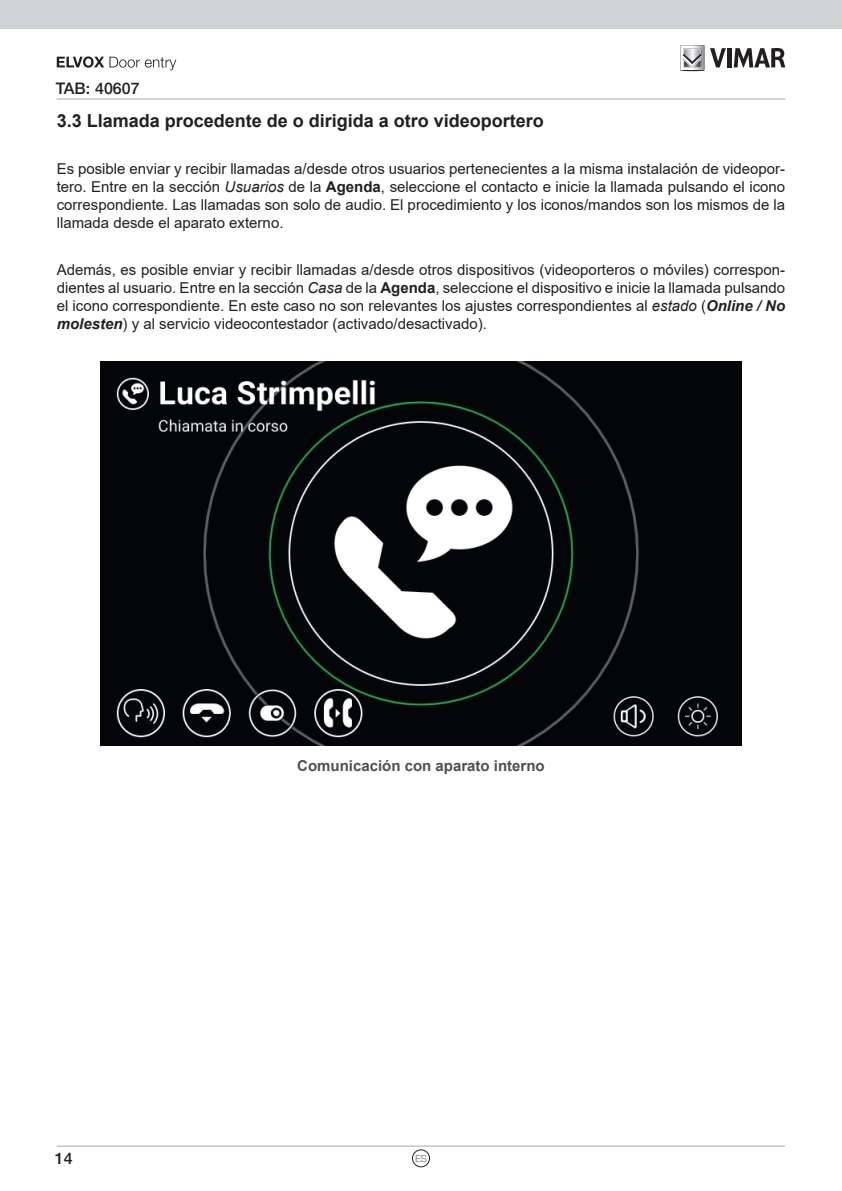
<style>
.page{position:relative;width:842px;height:1191px;background:#fff}
.page>*{position:absolute;margin:0;border:0;box-sizing:border-box;transform-origin:0 0}
.t1{font:700 18px "Arial";color:#231f20}
.t2{font:500 16px "Helvetica Neue LT Std";color:#231f20}
.t3{font:15px/18px "Arial";color:#231f20;text-align:justify}
.t4{font:700 15px "Arial";color:#4d5153}
.t5{font:100 9.6px "Helvetica Neue LT Std";color:#231f20}
.s1{font-style:italic}
.s2{font-weight:700}
.s3{font-weight:700;font-style:italic}
</style>
<div class="page">
<hr style="left:57px;top:1145px;width:728px;height:1px;background:#a8a9ad">
<div style="left:0;top:0;width:842px;height:28px;background:#d1d2d4"></div>
<svg style="left:680px;top:45px;width:24px;height:27px"></svg>
<svg style="left:710px;top:48px;width:16px;height:19px"></svg>
<hr style="left:727px;top:48px;width:4px;height:19px;background:#231f20">
<svg style="left:734px;top:48px;width:51px;height:19px"></svg>
<hr style="left:57px;top:98px;width:728px;height:1px;background:#a8a9ad">
<svg style="left:57px;top:56px;width:119px;height:14px"></svg>
<div style="left:412px;top:1149px;width:18px;height:18px;border:1px solid #231f20;border-radius:50%"></div>
<img style="left:101px;top:362px;width:640px;height:383px">
<p class="t2" style="left:56px;top:79px;width:85px">TAB: 40607</p>
<p class="t1" style="left:57px;top:107px;width:489px">3.3 Llamada procedente de o dirigida a otro videoportero</p>
<p class="t3" style="left:57px;top:159px;width:730px">Es posible enviar y recibir llamadas a/desde otros usuarios pertenecientes a la misma instalación de videopor&shy;tero. Entre en la sección <span class="s1">Usuarios</span> de la <span class="s2">Agenda</span>, seleccione el contacto e inicie la llamada pulsando el icono correspondiente. Las llamadas son solo de audio. El procedimiento y los iconos/mandos son los mismos de la llamada desde el aparato externo.</p>
<p class="t3" style="left:57px;top:261px;width:730px">Además, es posible enviar y recibir llamadas a/desde otros dispositivos (videoporteros o móviles) correspon&shy;dientes al usuario. Entre en la sección <span class="s1">Casa</span> de la <span class="s2">Agenda</span>, seleccione el dispositivo e inicie la llamada pulsando el icono correspondiente. En este caso no son relevantes los ajustes correspondientes al <span class="s1">estado</span> (<span class="s3">Online / No molesten</span>) y al servicio videocontestador (activado/desactivado).</p>
<p class="t2" style="left:55px;top:1148px;width:19px">14</p>
<p class="t4" style="left:297px;top:755px;width:249px">Comunicación con aparato interno</p>
<p class="t5" style="left:415px;top:1153px;width:13px">ES</p>
</div>
